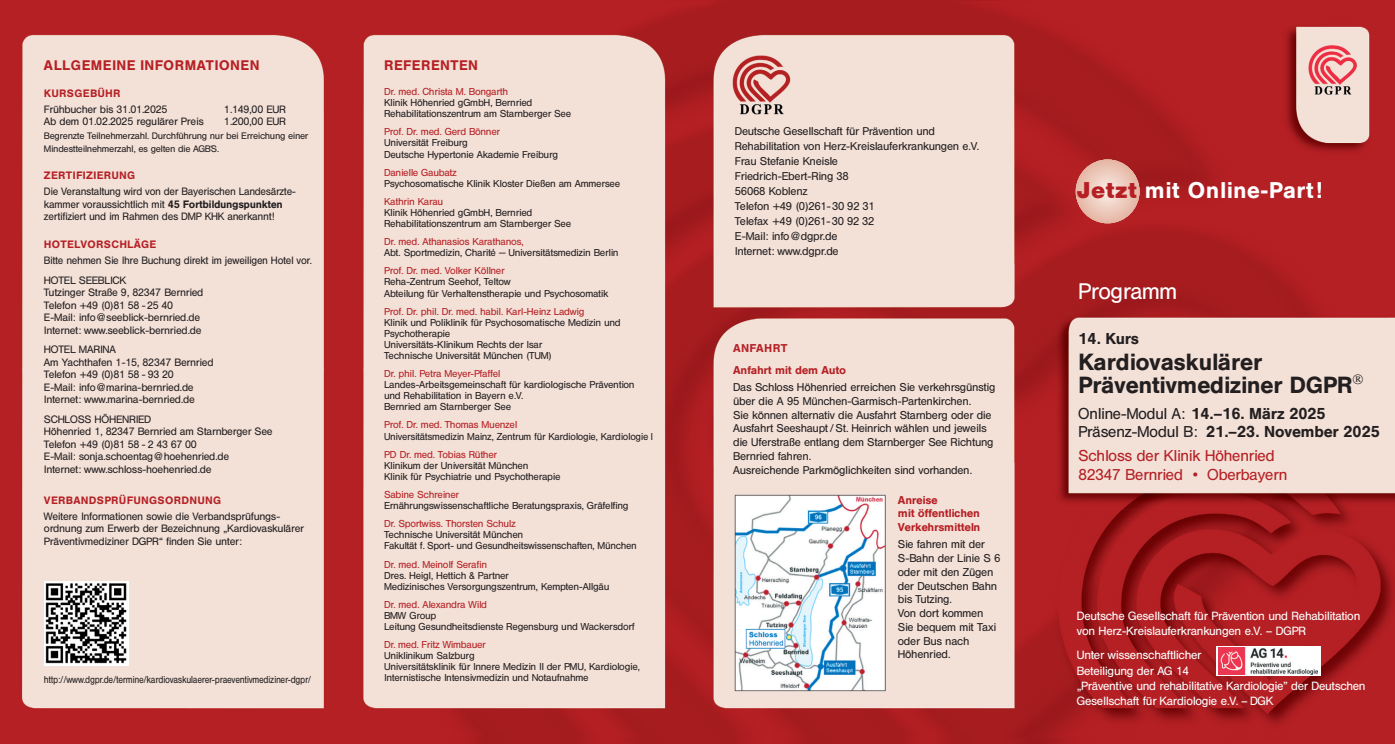
<style>
.page{position:relative;width:1395px;height:744px;background:#fff}
.page>*{position:absolute;margin:0;border:0;box-sizing:border-box;transform-origin:0 0}
.t1{font:23.12px/22.5px "Hel Med";letter-spacing:.01em;color:#231f20}
.t2{font:22.5px "Hel Med";letter-spacing:.045em;color:#fff}
.t3{font:22.5px "Hel Reg";letter-spacing:.01em;color:#fff}
.t4{font:15.62px/18.8px "Hel Med";letter-spacing:.01em;color:#231f20}
.t5{font:15.62px/18.8px "Hel Reg";letter-spacing:.01em;color:#b62024}
.t6{font:13.75px "Hel Med";letter-spacing:.055em;color:#b62024}
.t7{font:11.88px/15.4px "Hel Reg";letter-spacing:.01em;color:#fff}
.t8{font:11.25px/13.8px "Hel Reg";letter-spacing:.01em;color:#231f20}
.t9{font:11.25px/13.8px "Hel Med";letter-spacing:.01em;color:#b62024}
.t10{font:10.62px/12.5px "Hel Reg";letter-spacing:.01em;color:#231f20}
.t11{font:10.62px/12.5px "Hel Reg";letter-spacing:.01em;color:#231f20;scale:.96 1}
.t12{font:10.62px "Hel Med";letter-spacing:.055em;color:#b62024}
.t13{font:10px/11.1px "Hel Reg";letter-spacing:.01em;color:#231f20}
.t14{font:10px "Hel Reg";letter-spacing:.01em;color:#b62024}
.t15{font:10px "Hel Reg";letter-spacing:.01em;color:#231f20;scale:.85 1}
.t16{font:9.38px/12.5px "Hel Reg";letter-spacing:.01em;color:#231f20}
.s1{font-family:"Hel Med"}
.s2{color:#b62024}
.s3{font-size:8.75px}
.s4{font-family:"Hel Bol";color:#b62024}
.s5{font-family:"Hel Reg"}
</style>
<div class="page">
<img style="left:687px;top:0;width:708px;height:744px">
<svg style="left:9px;top:0;width:678px;height:744px;background:#e5b9b2"></svg>
<div style="left:0;top:0;width:9px;height:744px;background:#b52024"></div>
<svg style="left:1216px;top:646px;width:105px;height:30px"></svg>
<img style="left:1218px;top:647px;width:99px;height:27px">
<div style="left:38px;top:574px;width:159px;height:121px;background:#f3e1d8"></div>
<img style="left:44px;top:582px;width:85px;height:83px">
<svg style="left:1076px;top:159px;width:64px;height:64px;background:#dfa49a"></svg>
<h3 class="t6" style="left:44px;top:60px;width:217px">ALLGEMEINE INFORMATIONEN</h3>
<p class="t12" style="left:44px;top:89px;width:78px">KURSGEBÜHR</p>
<p class="t10" style="left:44px;top:103px;width:125px">Frühbucher bis 31.01.2025</p>
<p class="t10" style="left:224px;top:103px;width:63px">1.149,00 EUR</p>
<p class="t10" style="left:44px;top:116px;width:161px">Ab dem 01.02.2025 regulärer Preis</p>
<p class="t10" style="left:224px;top:116px;width:63px">1.200,00 EUR</p>
<p class="t16" style="left:44px;top:130px;width:266px">Begrenzte Teilnehmerzahl. Durchführung nur bei Erreichung einer<br>Mindestteilnehmerzahl, es gelten die AGB´S.</p>
<p class="t12" style="left:44px;top:172px;width:93px">ZERTIFIZIERUNG</p>
<p class="t11" style="left:44px;top:186px;width:264px">Die Veranstaltung wird von der Bayerischen Landesärzte&shy;kammer voraussichtlich mit <span class="s1">45 Fortbildungspunkten </span>zertifiziert und im Rahmen des DMP KHK anerkannt!</p>
<p class="t12" style="left:44px;top:240px;width:114px">HOTELVORSCHLÄGE</p>
<p class="t11" style="left:44px;top:251px;width:280px;line-height:19.6px">Bitte nehmen Sie Ihre Buchung direkt im jeweiligen Hotel vor.<br>HOTEL SEEBLICK</p>
<p class="t10" style="left:44px;top:287px;width:161px">Tutzinger Straße 9, 82347 Bernried Telefon +49 (0)81 58 - 25 40<br>E-Mail: info@seeblick-bernried.de Internet: www.seeblick-bernried.de</p>
<p class="t10" style="left:44px;top:344px;width:171px">HOTEL MARINA<br>Am Yachthafen 1-15, 82347 Bernried<br>Telefon +49 (0)81 58 - 93 20<br>E-Mail: info@marina-bernried.de<br>Internet: www.marina-bernried.de</p>
<p class="t10" style="left:44px;top:413px;width:230px">SCHLOSS HÖHENRIED<br>Höhenried 1, 82347 Bernried am Starnberger See Telefon +49 (0)81 58 - 2 43 67 00<br>E-Mail: sonja.schoentag@hoehenried.de<br>Internet: www.schloss-hoehenried.de</p>
<p class="t12" style="left:44px;top:496px;width:178px">VERBANDSPRÜFUNGSORDNUNG</p>
<p class="t10" style="left:44px;top:510px;width:261px">Weitere Informationen sowie die Verbandsprüfungs&shy;ordnung zum Erwerb der Bezeichnung „Kardiovaskulärer<br>Präventivmediziner DGPR“ finden Sie unter:</p>
<p class="t15" style="left:44px;top:675px;width:316px">http://www.dgpr.de/termine/kardiovaskulaerer-praeventivmediziner-dgpr/</p>
<h3 class="t6" style="left:384px;top:60px;width:95px">REFERENTEN</h3>
<p class="t14" style="left:384px;top:88px;width:125px">Dr. med. Christa M. Bongarth</p>
<p class="t13" style="left:384px;top:98px;width:188px">Klinik Höhenried gGmbH, Bernried<br>Rehabilitationszentrum am Starnberger See</p>
<p class="t14" style="left:384px;top:128px;width:117px">Prof. Dr. med. Gerd Bönner</p>
<p class="t13" style="left:384px;top:138px;width:175px">Universität Freiburg<br>Deutsche Hypertonie Akademie Freiburg</p>
<p class="t14" style="left:384px;top:168px;width:74px">Danielle Gaubatz</p>
<p class="t13" style="left:384px;top:178px;width:237px">Psychosomatische Klinik Kloster Dießen am Ammersee</p>
<p class="t14" style="left:384px;top:198px;width:60px">Kathrin Karau</p>
<p class="t13" style="left:384px;top:207px;width:188px">Klinik Höhenried gGmbH, Bernried<br>Rehabilitationszentrum am Starnberger See</p>
<p class="t13" style="left:384px;top:237px;width:236px"><span class="s2">Dr. med. Athanasios Karathanos,<br></span>Abt. Sportmedizin, Charite<span class="s3">’</span> — Universitätsmedizin Berlin</p>
<p class="t14" style="left:384px;top:267px;width:122px">Prof. Dr. med. Volker Köllner</p>
<p class="t13" style="left:384px;top:277px;width:225px">Reha-Zentrum Seehof, Teltow<br>Abteilung für Verhaltenstherapie und Psychosomatik</p>
<p class="t14" style="left:384px;top:307px;width:202px">Prof. Dr. phil. Dr. med. habil. Karl-Heinz Ladwig</p>
<p class="t13" style="left:384px;top:317px;width:238px">Klinik und Poliklinik für Psychosomatische Medizin und Psychotherapie<br>Universitäts-Klinikum Rechts der Isar<br>Technische Universität München (TUM)</p>
<p class="t14" style="left:384px;top:370px;width:117px">Dr. phil. Petra Meyer-Pfaffel</p>
<p class="t13" style="left:384px;top:380px;width:252px">Landes-Arbeitsgemeinschaft für kardiologische Prävention und Rehabilitation in Bayern e.V.<br>Bernried am Starnberger See</p>
<p class="t14" style="left:384px;top:421px;width:134px">Prof. Dr. med. Thomas Muenzel</p>
<p class="t13" style="left:384px;top:431px;width:270px">Universitätsmedizin Mainz, Zentrum für Kardiologie, Kardiologie I</p>
<p class="t14" style="left:384px;top:450px;width:114px">PD Dr. med. Tobias Rüther</p>
<p class="t13" style="left:384px;top:460px;width:178px">Klinikum der Universität München<br>Klinik für Psychiatrie und Psychotherapie</p>
<p class="t14" style="left:384px;top:491px;width:76px">Sabine Schreiner</p>
<p class="t13" style="left:384px;top:500px;width:246px">Ernährungswissenschaftliche Beratungspraxis, Gräfelfing</p>
<p class="t14" style="left:384px;top:520px;width:133px">Dr. Sportwiss. Thorsten Schulz</p>
<p class="t13" style="left:384px;top:530px;width:254px">Technische Universität München<br>Fakultät f. Sport- und Gesundheitswissenschaften, München</p>
<p class="t14" style="left:384px;top:560px;width:104px">Dr. med. Meinolf Serafin</p>
<p class="t13" style="left:384px;top:570px;width:226px">Dres. Heigl, Hettich &amp; Partner<br>Medizinisches Versorgungszentrum, Kempten-Allgäu</p>
<p class="t14" style="left:384px;top:600px;width:104px">Dr. med. Alexandra Wild</p>
<p class="t13" style="left:384px;top:610px;width:252px">BMW Group<br>Leitung Gesundheitsdienste Regensburg und Wackersdorf</p>
<p class="t14" style="left:384px;top:641px;width:103px">Dr. med. Fritz Wimbauer</p>
<p class="t13" style="left:384px;top:651px;width:257px">Uniklinikum Salzburg<br>Universitätsklinik für Innere Medizin II der PMU, Kardiologie,<br>Internistische Intensivmedizin und Notaufnahme</p>
<p class="t8" style="left:735px;top:124px;width:245px;line-height:15px">Deutsche Gesellschaft für Prävention und<br>Rehabilitation von Herz-Kreislauferkrankungen e.V.<br>Frau Stefanie Kneisle<br>Friedrich-Ebert-Ring 38<br>56068 Koblenz<br>Telefon +49 (0)261-30 92 31<br>Telefax +49 (0)261-30 92 32<br>E-Mail: info@dgpr.de<br>Internet: www.dgpr.de</p>
<p class="t9" style="left:733px;top:337px;width:114px;line-height:22.1px">ANFAHRT<br>Anfahrt mit dem Auto</p>
<p class="t8" style="left:733px;top:381px;width:263px">Das Schloss Höhenried erreichen Sie verkehrsgünstig über die A 95 München-Garmisch-Partenkirchen.<br>Sie können alternativ die Ausfahrt Starnberg oder die Ausfahrt Seeshaupt / St. Heinrich wählen und jeweils die Uferstraße entlang dem Starnberger See Richtung Bernried fahren.<br>Ausreichende Parkmöglichkeiten sind vorhanden.</p>
<p class="t9" style="left:898px;top:493px;width:84px">Anreise<br>mit öffentlichen<br>Verkehrsmitteln</p>
<p class="t8" style="left:898px;top:538px;width:104px">Sie fahren mit der<br>S-Bahn der Linie S 6 oder mit den Zügen der Deutschen Bahn bis Tutzing.<br>Von dort kommen<br>Sie bequem mit Taxi oder Bus nach<br>Höhenried.</p>
<h2 class="t2" style="left:1078px;top:182px;width:246px"><span class="s4">Jetzt</span> mit Online-Part!</h2>
<h2 class="t3" style="left:1079px;top:283px;width:100px">Programm</h2>
<h3 class="t4" style="left:1079px;top:330px;width:62px">14. Kurs</h3>
<h1 class="t1" style="left:1079px;top:352px;width:289px">Kardiovaskulärer<br>Präventivmediziner DGPR <sup>®</sup></h1>
<h3 class="t4" style="left:1079px;top:405px;width:302px"><span class="s5">Online-Modul A:</span> 14.–16. März 2025<br><span class="s5">Präsenz-Modul B:</span> 21.–23. November 2025</h3>
<h3 class="t5" style="left:1079px;top:447px;width:210px">Schloss der Klinik Höhenried<br>82347 Bernried <span class="s1">•</span> Oberbayern</h3>
<p class="t7" style="left:1077px;top:608px;width:285px">Deutsche Gesellschaft für Prävention und Rehabilitation von Herz-Kreislauferkrankungen e.V. – DGPR</p>
<p class="t7" style="left:1077px;top:648px;width:290px">Unter wissenschaftlicher<br>Beteiligung der AG 14<br>„Präventive und rehabilitative Kardiologie" der Deutschen Gesellschaft für Kardiologie e.V. – DGK</p>
</div>
